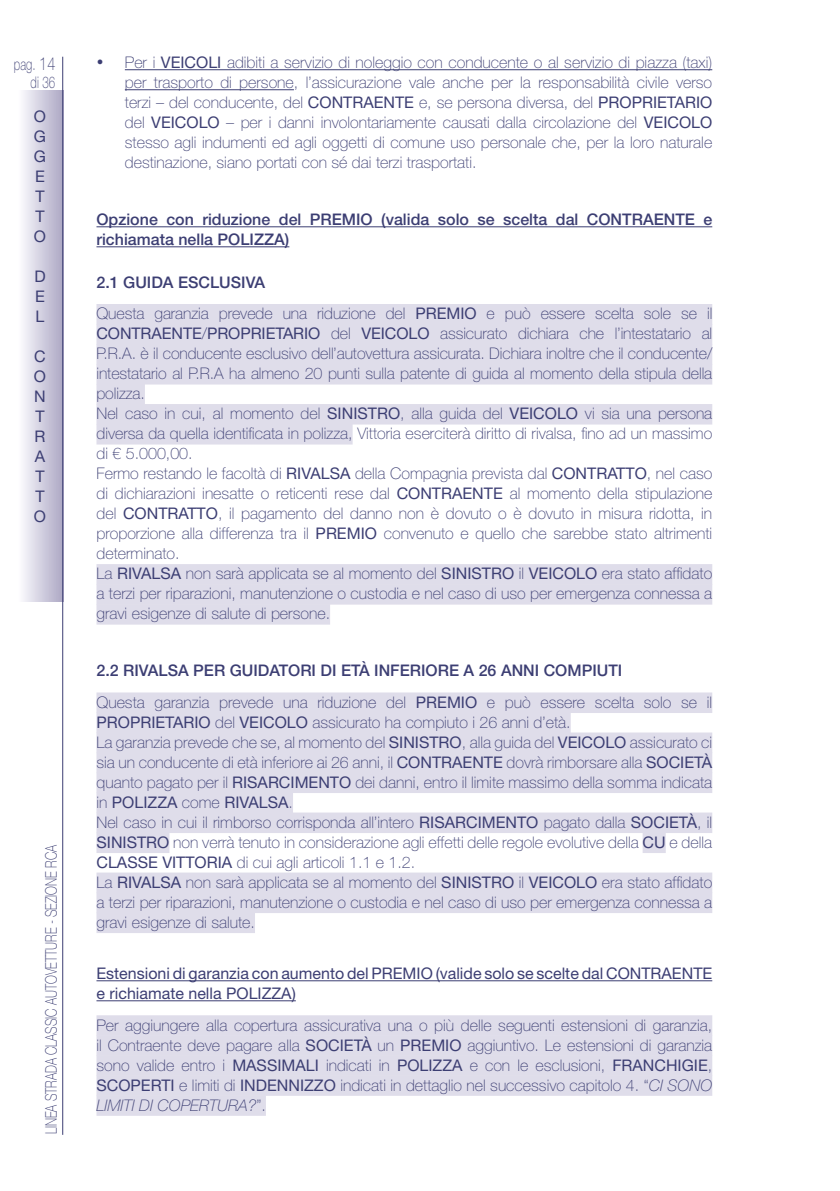
<style>
.page{position:relative;width:840px;height:1191px;background:#fff}
.page>*{position:absolute;margin:0;border:0;box-sizing:border-box;transform-origin:0 0}
.t1{font:100 16.2px/18px "Helvetica Neue LT Std";letter-spacing:.01em;color:#3c3e73;text-align:right;scale:.71 1}
.t2{font:100 16px/20px "Helvetica Neue LT Std";color:#3c3e73}
.t3{font:16px/20px "Helvetica Neue LT Std";color:#3c3e73;text-align:justify}
.t4{font:500 16px/20px "Helvetica Neue LT Std";color:#3c3e73}
.t5{font:100 16px "Helvetica Neue LT Std";color:#3c3e73;scale:.74 1}
.s1{font-size:18px}
.s2{font-weight:400}
.s3{font-weight:500}
.s4{font-style:italic}
</style>
<div class="page">
<hr style="left:125px;top:69px;width:586px;height:1px;background:#3c3e73">
<hr style="left:125px;top:89px;width:169px;height:1px;background:#3c3e73">
<hr style="left:96px;top:226px;width:615px;height:1px;background:#3c3e73">
<hr style="left:96px;top:246px;width:193px;height:1px;background:#3c3e73">
<div style="left:96px;top:304px;width:615px;height:20px;background:#dfddea"></div>
<div style="left:96px;top:324px;width:615px;height:20px;background:#dfddea"></div>
<div style="left:96px;top:344px;width:615px;height:20px;background:#dfddea"></div>
<div style="left:96px;top:364px;width:615px;height:20px;background:#dfddea"></div>
<div style="left:96px;top:384px;width:49px;height:20px;background:#dfddea"></div>
<div style="left:96px;top:404px;width:615px;height:20px;background:#dfddea"></div>
<div style="left:96px;top:424px;width:256px;height:20px;background:#dfddea"></div>
<div style="left:96px;top:564px;width:615px;height:20px;background:#dfddea"></div>
<div style="left:96px;top:584px;width:615px;height:20px;background:#dfddea"></div>
<div style="left:96px;top:604px;width:234px;height:20px;background:#dfddea"></div>
<div style="left:96px;top:692px;width:615px;height:21px;background:#dfddea"></div>
<div style="left:96px;top:712px;width:474px;height:21px;background:#dfddea"></div>
<div style="left:96px;top:732px;width:615px;height:21px;background:#dfddea"></div>
<div style="left:96px;top:752px;width:615px;height:21px;background:#dfddea"></div>
<div style="left:96px;top:772px;width:615px;height:21px;background:#dfddea"></div>
<div style="left:96px;top:792px;width:197px;height:21px;background:#dfddea"></div>
<div style="left:96px;top:812px;width:615px;height:21px;background:#dfddea"></div>
<div style="left:96px;top:832px;width:73px;height:21px;background:#dfddea"></div>
<div style="left:642px;top:832px;width:23px;height:21px;background:#dfddea"></div>
<div style="left:96px;top:872px;width:615px;height:21px;background:#dfddea"></div>
<div style="left:96px;top:892px;width:615px;height:21px;background:#dfddea"></div>
<div style="left:96px;top:912px;width:159px;height:21px;background:#dfddea"></div>
<hr style="left:96px;top:980px;width:615px;height:1px;background:#3c3e73">
<hr style="left:96px;top:1000px;width:200px;height:1px;background:#3c3e73">
<div style="left:96px;top:1015px;width:615px;height:20px;background:#dfddea"></div>
<div style="left:96px;top:1035px;width:615px;height:20px;background:#dfddea"></div>
<div style="left:96px;top:1055px;width:615px;height:20px;background:#dfddea"></div>
<div style="left:96px;top:1075px;width:615px;height:20px;background:#dfddea"></div>
<div style="left:96px;top:1095px;width:170px;height:20px;background:#dfddea"></div>
<div style="left:17px;top:91px;width:46px;height:510px;background:linear-gradient(to right,#fff,#afaac6)"></div>
<hr style="left:62px;top:57px;width:1px;height:1077px;background:#3c3e73">
<p class="t1" style="left:14px;top:56px;width:60px">pag. <span class="s1">14 </span>di 36</p>
<p class="t2" style="left:125px;top:52px;width:588px;text-align:justify;text-indent:-28px">• Per i <span class="s2">VEICOLI</span> adibiti a servizio di noleggio con conducente o al servizio di piazza (taxi) per trasporto di persone, l’assicurazione vale anche per la responsabilità civile verso terzi – del conducente, del <span class="s2">CONTRAENTE</span> e, se persona diversa, del <span class="s2">PROPRIETARIO </span>del <span class="s2">VEICOLO</span> – per i danni involontariamente causati dalla circolazione del <span class="s2">VEICOLO </span>stesso agli indumenti ed agli oggetti di comune uso personale che, per la loro naturale destinazione, siano portati con sé dai terzi trasportati.</p>
<p class="t3" style="left:34px;top:106px;width:14px">O G G E T T O</p>
<p class="t3" style="left:34px;top:266px;width:13px">D E L</p>
<p class="t3" style="left:34px;top:346px;width:14px">C O N T R A T T O</p>
<p class="t4" style="left:96px;top:209px;width:617px">Opzione con riduzione del PREMIO (valida solo se scelta dal CONTRAENTE e richiamata nella POLIZZA)</p>
<p class="t2" style="left:96px;top:266px;width:617px;line-height:31.4px"><span class="s3">2.1 GUIDA ESCLUSIVA<br></span>Questa garanzia prevede una riduzione del <span class="s2">PREMIO</span> e può essere scelta sole se il</p>
<p class="t2" style="left:96px;top:323px;width:617px"><span class="s2">CONTRAENTE</span>/<span class="s2">PROPRIETARIO</span> del <span class="s2">VEICOLO</span> assicurato dichiara che l’intestatario al P.R.A. è il conducente esclusivo dell’autovettura assicurata. Dichiara inoltre che il conducente/ intestatario al P.R.A ha almeno 20 punti sulla patente di guida al momento della stipula della polizza.<br>Nel caso in cui, al momento del <span class="s2">SINISTRO</span>, alla guida del <span class="s2">VEICOLO</span> vi sia una persona diversa da quella identificata in polizza, Vittoria eserciterà diritto di rivalsa, fino ad un massimo di € 5.000,00.<br>Fermo restando le facoltà di <span class="s2">RIVALSA</span> della Compagnia prevista dal <span class="s2">CONTRATTO</span>, nel caso di dichiarazioni inesatte o reticenti rese dal <span class="s2">CONTRAENTE</span> al momento della stipulazione del <span class="s2">CONTRATTO</span>, il pagamento del danno non è dovuto o è dovuto in misura ridotta, in proporzione alla differenza tra il <span class="s2">PREMIO</span> convenuto e quello che sarebbe stato altrimenti determinato.<br>La <span class="s2">RIVALSA</span> non sarà applicata se al momento del <span class="s2">SINISTRO</span> il <span class="s2">VEICOLO</span> era stato affidato a terzi per riparazioni, manutenzione o custodia e nel caso di uso per emergenza connessa a gravi esigenze di salute di persone.</p>
<p class="t2" style="left:96px;top:655px;width:617px;line-height:31.4px"><span class="s3">2.2 RIVALSA PER GUIDATORI DI ETÀ INFERIORE A 26 ANNI COMPIUTI<br></span>Questa garanzia prevede una riduzione del <span class="s2">PREMIO</span> e può essere scelta solo se il</p>
<p class="t2" style="left:96px;top:712px;width:617px"><span class="s2">PROPRIETARIO</span> del <span class="s2">VEICOLO</span> assicurato ha compiuto i 26 anni d’età.<br>La garanzia prevede che se, al momento del <span class="s2">SINISTRO</span>, alla guida del <span class="s2">VEICOLO</span> assicurato ci sia un conducente di età inferiore ai 26 anni, il <span class="s2">CONTRAENTE</span> dovrà rimborsare alla <span class="s2">SOCIETÀ </span>quanto pagato per il <span class="s2">RISARCIMENTO</span> dei danni, entro il limite massimo della somma indicata in <span class="s2">POLIZZA</span> come <span class="s2">RIVALSA</span>.<br>Nel caso in cui il rimborso corrisponda all’intero <span class="s2">RISARCIMENTO</span> pagato dalla <span class="s2">SOCIETÀ</span>, il <span class="s2">SINISTRO</span> non verrà tenuto in considerazione agli effetti delle regole evolutive della <span class="s2">CU</span> e della <span class="s2">CLASSE VITTORIA</span> di cui agli articoli 1.1 e 1.2.<br>La <span class="s2">RIVALSA</span> non sarà applicata se al momento del <span class="s2">SINISTRO</span> il <span class="s2">VEICOLO</span> era stato affidato a terzi per riparazioni, manutenzione o custodia e nel caso di uso per emergenza connessa a gravi esigenze di salute.</p>
<p class="t3" style="left:96px;top:963px;width:617px">Estensioni di garanzia con aumento del PREMIO (valide solo se scelte dal CONTRAENTE e richiamate nella POLIZZA)</p>
<p class="t2" style="left:96px;top:1014px;width:617px;text-align:justify">Per aggiungere alla copertura assicurativa una o più delle seguenti estensioni di garanzia, il Contraente deve pagare alla <span class="s2">SOCIETÀ</span> un <span class="s2">PREMIO</span> aggiuntivo. Le estensioni di garanzia sono valide entro i <span class="s2">MASSIMALI</span> indicati in <span class="s2">POLIZZA</span> e con le esclusioni, <span class="s2">FRANCHIGIE</span>, <span class="s2">SCOPERTI</span> e limiti di <span class="s2">INDENNIZZO</span> indicati in dettaglio nel successivo capitolo 4. “<span class="s4">CI SONO LIMITI DI COPERTURA?</span>”.</p>
<p class="t5" style="left:42px;top:1134px;width:393px;rotate:-90deg">LINEA STRADA CLASSIC AUTOVETTURE - SEZIONE RCA</p>
</div>
